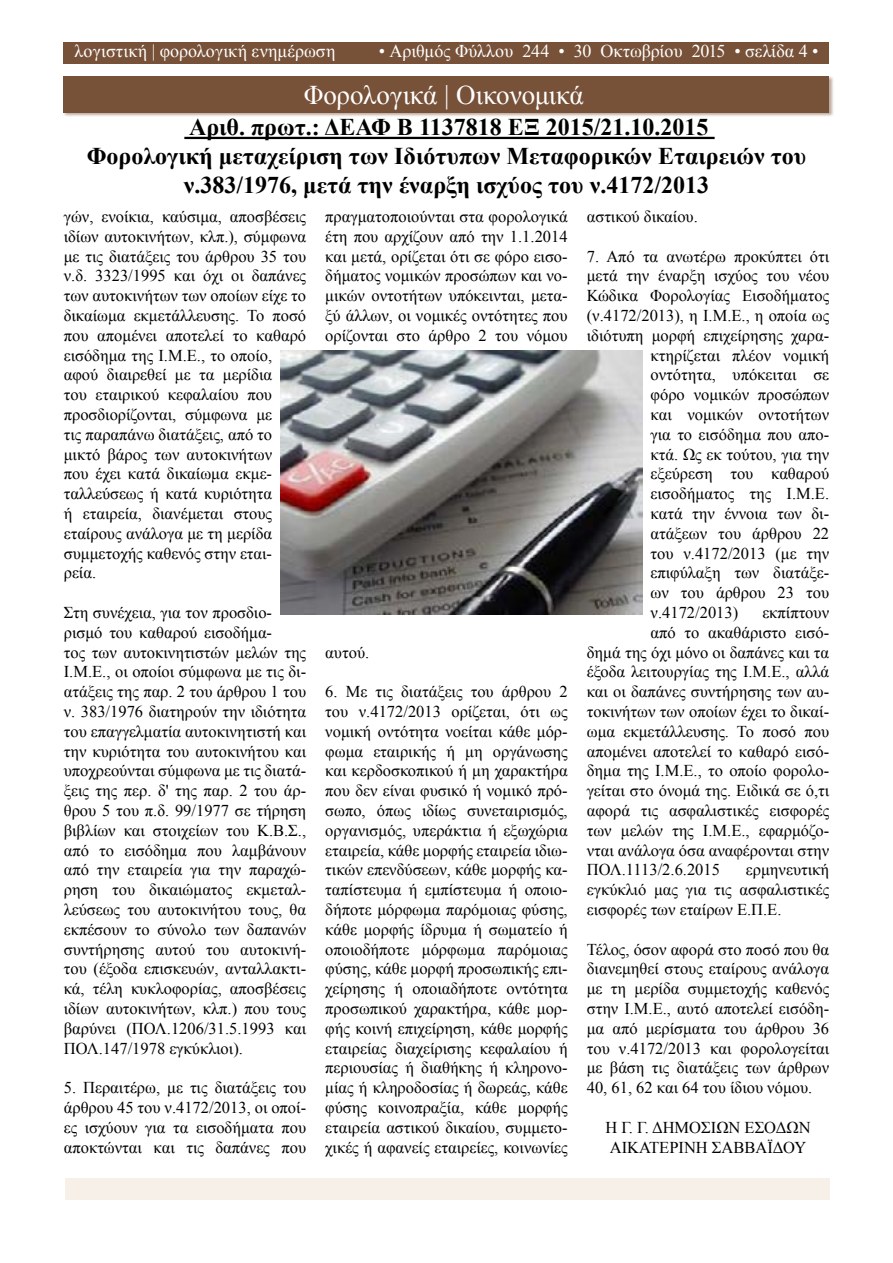
<style>
.page{position:relative;width:893px;height:1263px;background:#fff}
.page>*{position:absolute;margin:0;border:0;box-sizing:border-box;transform-origin:0 0}
.t1{font:27px "Times New Roman";letter-spacing:-.005em;color:#fff}
.t2{font:700 24px/28.8px "Times New Roman";color:#000;text-align:center}
.t3{font:18px "Times New Roman";letter-spacing:.005em;color:#fff}
.t4{font:16.5px/19.8px "Times New Roman";color:#000;text-align:justify}
</style>
<div class="page">
<div style="left:64px;top:43px;width:765px;height:21px;background:#775138"></div>
<div style="left:63px;top:76px;width:771px;height:40px;background:#775138;opacity:.5"></div>
<div style="left:64px;top:77px;width:765px;height:36px;background:#775138"></div>
<div style="left:65px;top:1178px;width:764px;height:21px;background:#f7f0e8"></div>
<hr style="left:184px;top:137px;width:531px;height:2px;background:#000">
<img style="left:281px;top:351px;width:361px;height:263px">
<p class="t3" style="left:74px;top:39px;width:262px">λογιστική | φορολογική ενημέρωση</p>
<p class="t3" style="left:379px;top:39px;width:441px">• Αριθμός Φύλλου 244 • 30 Οκτωβρίου 2015 • σελίδα 4 •</p>
<h1 class="t1" style="left:304px;top:77px;width:281px">Φορολογικά | Οικονομικά</h1>
<h2 class="t2" style="left:87px;top:112px;width:721px">Αριθ. πρωτ.: ΔΕΑΦ Β 1137818 ΕΞ 2015/21.10.2015<br>Φορολογική μεταχείριση των Ιδιότυπων Μεταφορικών Εταιρειών του ν.383/1976, μετά την έναρξη ισχύος του ν.4172/2013</h2>
<p class="t4" style="left:64px;top:206px;width:244px;text-align:left">γών, ενοίκια, καύσιμα, αποσβέσεις ιδίων αυτοκινήτων, κλπ.), σύμφωνα με τις διατάξεις του άρθρου 35 του ν.δ. 3323/1995 και όχι οι δαπάνες των αυτοκινήτων των οποίων είχε το δικαίωμα εκμετάλλευσης. Το ποσό που απομένει αποτελεί το καθαρό εισόδημα της Ι.Μ.Ε., το οποίο, αφού διαιρεθεί με τα μερίδια<br>του εταιρικού κεφαλαίου που προσδιορίζονται, σύμφωνα με<br>τις παραπάνω διατάξεις, από το μικτό βάρος των αυτοκινήτων<br>που έχει κατά δικαίωμα εκμε&shy;ταλλεύσεως ή κατά κυριότητα<br>ή εταιρεία, διανέμεται στους εταίρους ανάλογα με τη μερίδα συμμετοχής καθενός στην εται&shy;ρεία.</p>
<p class="t4" style="left:64px;top:602px;width:244px;text-align:left">Στη συνέχεια, για τον προσδιο&shy;ρισμό του καθαρού εισοδήμα-<br>τος των αυτοκινητιστών μελών της<br>Ι.Μ.Ε., οι οποίοι σύμφωνα με τις δι&shy;ατάξεις της παρ. 2 του άρθρου 1 του ν. 383/1976 διατηρούν την ιδιότητα του επαγγελματία αυτοκινητιστή και την κυριότητα του αυτοκινήτου και υποχρεούνται σύμφωνα με τις διατά&shy;ξεις της περ. δ' της παρ. 2 του άρ&shy;θρου 5 του π.δ. 99/1977 σε τήρηση βιβλίων και στοιχείων του Κ.Β.Σ., από το εισόδημα που λαμβάνουν από την εταιρεία για την παραχώ&shy;ρηση του δικαιώματος εκμεταλ&shy;λεύσεως του αυτοκινήτου τους, θα εκπέσουν το σύνολο των δαπανών συντήρησης αυτού του αυτοκινή&shy;του (έξοδα επισκευών, ανταλλακτι&shy;κά, τέλη κυκλοφορίας, αποσβέσεις ιδίων αυτοκινήτων, κλπ.) που τους βαρύνει (ΠΟΛ.1206/31.5.1993 και<br>ΠΟΛ.147/1978 εγκύκλιοι).</p>
<p class="t4" style="left:64px;top:1077px;width:244px">5. Περαιτέρω, με τις διατάξεις του άρθρου 45 του ν.4172/2013, οι οποί&shy;ες ισχύουν για τα εισοδήματα που αποκτώνται και τις δαπάνες που</p>
<p class="t4" style="left:325px;top:206px;width:244px">πραγματοποιούνται στα φορολογικά έτη που αρχίζουν από την 1.1.2014 και μετά, ορίζεται ότι σε φόρο εισο&shy;δήματος νομικών προσώπων και νο&shy;μικών οντοτήτων υπόκεινται, μετα&shy;ξύ άλλων, οι νομικές οντότητες που ορίζονται στο άρθρο 2 του νόμου</p>
<p class="t4" style="left:587px;top:206px;width:113px">αστικού δικαίου.</p>
<p class="t4" style="left:587px;top:246px;width:244px">7. Από τα ανωτέρω προκύπτει ότι</p>
<p class="t4" style="left:587px;top:266px;width:244px">μετά την έναρξη ισχύος του νέου</p>
<p class="t4" style="left:587px;top:285px;width:244px">Κώδικα Φορολογίας Εισοδήματος</p>
<p class="t4" style="left:587px;top:305px;width:244px">(ν.4172/2013), η Ι.Μ.Ε., η οποία ως</p>
<p class="t4" style="left:587px;top:325px;width:244px">ιδιότυπη μορφή επιχείρησης χαρα-</p>
<p class="t4" style="left:651px;top:345px;width:180px">κτηρίζεται πλέον νομική</p>
<p class="t4" style="left:651px;top:365px;width:180px">οντότητα, υπόκειται σε</p>
<p class="t4" style="left:651px;top:384px;width:180px">φόρο νομικών προσώπων</p>
<p class="t4" style="left:651px;top:404px;width:180px">και νομικών οντοτήτων</p>
<p class="t4" style="left:651px;top:424px;width:180px">για το εισόδημα που απο-</p>
<p class="t4" style="left:651px;top:444px;width:180px">κτά. Ως εκ τούτου, για την</p>
<p class="t4" style="left:651px;top:464px;width:180px">εξεύρεση του καθαρού</p>
<p class="t4" style="left:651px;top:483px;width:180px">εισοδήματος της Ι.Μ.Ε.</p>
<p class="t4" style="left:651px;top:503px;width:180px">κατά την έννοια των δι-</p>
<p class="t4" style="left:651px;top:523px;width:180px">ατάξεων του άρθρου 22</p>
<p class="t4" style="left:651px;top:543px;width:180px">του ν.4172/2013 (με την</p>
<p class="t4" style="left:651px;top:563px;width:180px">επιφύλαξη των διατάξε-</p>
<p class="t4" style="left:651px;top:582px;width:180px">ων του άρθρου 23 του</p>
<p class="t4" style="left:651px;top:602px;width:89px">ν.4172/2013)</p>
<p class="t4" style="left:762px;top:602px;width:68px">εκπίπτουν</p>
<p class="t4" style="left:651px;top:622px;width:180px">από το ακαθάριστο εισό-</p>
<p class="t4" style="left:587px;top:642px;width:244px">δημά της όχι μόνο οι δαπάνες και τα</p>
<p class="t4" style="left:587px;top:662px;width:244px">έξοδα λειτουργίας της Ι.Μ.Ε., αλλά</p>
<p class="t4" style="left:587px;top:681px;width:244px">και οι δαπάνες συντήρησης των αυ-</p>
<p class="t4" style="left:587px;top:701px;width:244px">τοκινήτων των οποίων έχει το δικαί-</p>
<p class="t4" style="left:587px;top:721px;width:244px">ωμα εκμετάλλευσης. Το ποσό που</p>
<p class="t4" style="left:587px;top:741px;width:244px">απομένει αποτελεί το καθαρό εισό-</p>
<p class="t4" style="left:587px;top:761px;width:244px">δημα της Ι.Μ.Ε., το οποίο φορολο-</p>
<p class="t4" style="left:587px;top:780px;width:244px">γείται στο όνομά της. Ειδικά σε ό,τι</p>
<p class="t4" style="left:587px;top:800px;width:244px">αφορά τις ασφαλιστικές εισφορές</p>
<p class="t4" style="left:587px;top:820px;width:244px">των μελών της Ι.Μ.Ε., εφαρμόζο-</p>
<p class="t4" style="left:587px;top:840px;width:244px">νται ανάλογα όσα αναφέρονται στην</p>
<p class="t4" style="left:587px;top:860px;width:135px">ΠΟΛ.1113/2.6.2015</p>
<p class="t4" style="left:325px;top:642px;width:45px">αυτού.</p>
<p class="t4" style="left:325px;top:681px;width:244px">6. Με τις διατάξεις του άρθρου 2 του ν.4172/2013 ορίζεται, ότι ως νομική οντότητα νοείται κάθε μόρ&shy;φωμα εταιρικής ή μη οργάνωσης και κερδοσκοπικού ή μη χαρακτήρα που δεν είναι φυσικό ή νομικό πρό&shy;σωπο, όπως ιδίως συνεταιρισμός, οργανισμός, υπεράκτια ή εξωχώρια εταιρεία, κάθε μορφής εταιρεία ιδιω&shy;τικών επενδύσεων, κάθε μορφής κα&shy;ταπίστευμα ή εμπίστευμα ή οποιο&shy;δήποτε μόρφωμα παρόμοιας φύσης, κάθε μορφής ίδρυμα ή σωματείο ή οποιοδήποτε μόρφωμα παρόμοιας φύσης, κάθε μορφή προσωπικής επι&shy;χείρησης ή οποιαδήποτε οντότητα προσωπικού χαρακτήρα, κάθε μορ&shy;φής κοινή επιχείρηση, κάθε μορφής εταιρείας διαχείρισης κεφαλαίου ή περιουσίας ή διαθήκης ή κληρονο&shy;μίας ή κληροδοσίας ή δωρεάς, κάθε φύσης κοινοπραξία, κάθε μορφής εταιρεία αστικού δικαίου, συμμετο&shy;χικές ή αφανείς εταιρείες, κοινωνίες</p>
<p class="t4" style="left:587px;top:860px;width:244px;text-indent:159px">ερμηνευτική εγκύκλιό μας για τις ασφαλιστικές εισφορές των εταίρων Ε.Π.Ε.</p>
<p class="t4" style="left:587px;top:939px;width:244px">Τέλος, όσον αφορά στο ποσό που θα διανεμηθεί στους εταίρους ανάλογα με τη μερίδα συμμετοχής καθενός στην Ι.Μ.Ε., αυτό αποτελεί εισόδη&shy;μα από μερίσματα του άρθρου 36 του ν.4172/2013 και φορολογείται με βάση τις διατάξεις των άρθρων 40, 61, 62 και 64 του ίδιου νόμου.</p>
<p class="t4" style="left:605px;top:1117px;width:207px">Η Γ. Γ. ΔΗΜΟΣΙΩΝ ΕΣΟΔΩΝ<br>ΑΙΚΑΤΕΡΙΝΗ ΣΑΒΒΑΪΔΟΥ</p>
</div>
